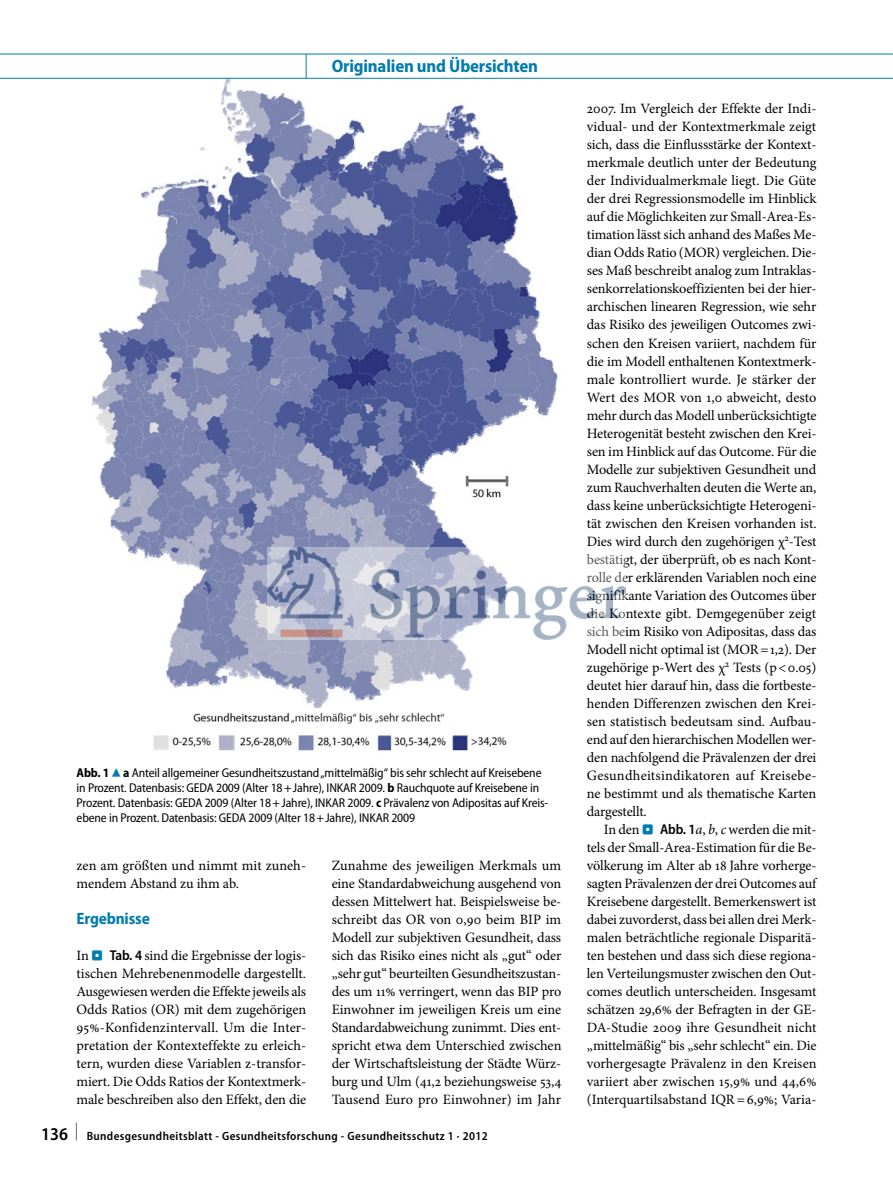
<style>
.page{position:relative;width:893px;height:1187px;background:#fff}
.page>*{position:absolute;margin:0;border:0;box-sizing:border-box;transform-origin:0 0}
.t1{font:700 semi-condensed 18px "Myriad Pro";letter-spacing:-.01em;color:#007caf}
._012_u1{font:700 semi-condensed 16.5px "Myriad Pro";letter-spacing:-.01em;color:#007caf}
._010_fliesstext_ohne{font:14.25px/18px "Minion Pro";letter-spacing:-.01em;color:#000;text-align:justify}
._010_fliesstext_mit{font:14.25px/18px "Minion Pro";color:#000}
._024_abb_legende{font:semi-condensed 12.75px/15px "Myriad Pro";letter-spacing:-.01em;color:#000}
.t2{font:600 semi-condensed 12px "Myriad Pro";letter-spacing:.03em;color:#000}
.s1{font-weight:700}
.s2{font-family:"S Buttons";font-stretch:normal;font-size:14.25px;color:#007caf}
.s3{font-family:"S Buttons";font-size:13.5px;color:#007caf}
.s4{font-family:"Myriad Pro";font-weight:600;font-stretch:semi-condensed}
.s5{font-size:18px}
.s6{font-style:italic}
</style>
<div class="page">
<img style="left:91px;top:79px;width:467px;height:672px">
<hr style="left:0;top:54px;width:893px;height:1px;background:#007caf">
<hr style="left:0;top:78px;width:893px;height:1px;background:#007caf">
<svg style="left:306px;top:54px;width:1px;height:25px"></svg>
<img style="left:268px;top:547px;width:357px;height:93px">
<p class="t1" style="left:332px;top:56px;width:208px">Originalien und Übersichten</p>
<p class="_024_abb_legende" style="left:77px;top:765px;width:473px"><span class="s1">Abb. 1</span><span class="s2">8</span><span class="s1">a</span> Anteil allgemeiner Gesundheitszustand„mittelmäßig“ bis sehr schlecht auf -Kreisebene in Prozent. Datenbasis: GEDA 2009 (Alter 18+Jahre), INKAR 2009. <span class="s1">b</span> Rauchquote auf Kreisebene in Prozent. Datenbasis: GEDA 2009 (Alter 18+Jahre), INKAR 2009. <span class="s1">c</span> Prävalenz von Adipositas auf Kreis&shy;ebene in Prozent. Datenbasis: GEDA 2009 (Alter 18+Jahre), INKAR 2009</p>
<p class="_010_fliesstext_mit" style="left:77px;top:856px;width:231px">zen am größten und nimmt mit zuneh&shy;mendem Abstand zu ihm ab.</p>
<p class="_012_u1" style="left:77px;top:909px;width:75px">Ergebnisse</p>
<p class="_010_fliesstext_ohne" style="left:77px;top:946px;width:231px">In <span class="s3">.</span> <span class="s4">Tab. 4</span> sind die Ergebnisse der logis&shy;tischen Mehrebenenmodelle dargestellt.<br>Ausgewiesen werden die Effekte jeweils als Odds Ratios (OR) mit dem zugehörigen 95%-Konfidenzintervall. Um die Inter&shy;pretation der Kontexteffekte zu erleich&shy;tern, wurden diese Variablen z-transfor&shy;miert. Die Odds Ratios der Kontextmerk&shy;male beschreiben also den Effekt, den die</p>
<p class="_010_fliesstext_ohne" style="left:332px;top:856px;width:231px">Zunahme des jeweiligen Merkmals um eine Standardabweichung ausgehend von dessen Mittelwert hat. Beispielsweise be&shy;schreibt das OR von 0,90 beim BIP im Modell zur subjektiven Gesundheit, dass sich das Risiko eines nicht als „gut“ oder „sehr gut“ beurteilten Gesundheitszustan&shy;des um 11% verringert, wenn das BIP pro Einwohner im jeweiligen Kreis um eine Standardabweichung zunimmt. Dies ent&shy;spricht etwa dem Unterschied zwischen der Wirtschaftsleistung der Städte Würz&shy;burg und Ulm (41,2 beziehungsweise 53,4<br>Tausend Euro pro Einwohner) im Jahr</p>
<p class="t2" style="left:41px;top:1129px;width:448px"><span class="s5">136 </span><sup>|</sup> Bundesgesundheitsblatt - Gesundheitsforschung - Gesundheitsschutz 1 · 2012</p>
<p class="_010_fliesstext_ohne" style="left:587px;top:100px;width:231px">2007. Im Vergleich der Effekte der Indi&shy;vidual- und der Kontextmerkmale zeigt sich, dass die Einflussstärke der Kontext&shy;merkmale deutlich unter der Bedeutung der Individualmerkmale liegt. Die Güte der drei Regressionsmodelle im Hinblick auf die Möglichkeiten zur Small-Area-Es&shy;timation lässt sich anhand des Maßes Me&shy;dian Odds Ratio (MOR) vergleichen. Die&shy;ses Maß beschreibt analog zum Intraklas&shy;senkorrelationskoeffizienten bei der hier&shy;archischen linearen Regression, wie sehr das Risiko des jeweiligen Outcomes zwi&shy;schen den Kreisen variiert, nachdem für die im Modell enthaltenen Kontextmerk&shy;male kontrolliert wurde. Je stärker der Wert des MOR von 1,0 abweicht, desto mehr durch das Modell unberücksichtigte Heterogenität besteht zwischen den Krei&shy;sen im Hinblick auf das Outcome. Für die Modelle zur subjektiven Gesundheit und zum Rauchverhalten deuten die Werte an, dass keine unberücksichtigte Heterogeni&shy;tät zwischen den Kreisen vorhanden ist.<br>Dies wird durch den zugehörigen χ<sup>2</sup>-Test bestätigt, der überprüft, ob es nach Kont&shy;rolle der erklärenden Variablen noch eine signifikante Variation des Outcomes über die Kontexte gibt. Demgegenüber zeigt sich beim Risiko von Adipositas, dass das Modell nicht optimal ist (MOR=1,2). Der zugehörige p-Wert des χ<sup>2</sup> Tests (p&lt;0.05) deutet hier darauf hin, dass die fortbeste&shy;henden Differenzen zwischen den Krei&shy;sen statistisch bedeutsam sind. Aufbau&shy;end auf den hierarchischen Modellen wer&shy;den nachfolgend die Prävalenzen der drei Gesundheitsindikatoren auf Kreisebe&shy;ne bestimmt und als thematische Karten dargestellt.</p>
<p class="_010_fliesstext_mit" style="left:587px;top:820px;width:231px;text-align:justify;text-indent:17px">In den <span class="s3">.</span> <span class="s4">Abb. 1</span><span class="s6">a</span>, <span class="s6">b</span>, <span class="s6">c</span> werden die mit&shy;tels der Small-Area-Estimation für die Be&shy;völkerung im Alter ab 18 Jahre vorherge&shy;sagten Prävalenzen der drei Outcomes auf Kreisebene dargestellt. Bemerkenswert ist dabei zuvorderst, dass bei allen drei Merk&shy;malen beträchtliche regionale Disparitä&shy;ten bestehen und dass sich diese regiona&shy;len Verteilungsmuster zwischen den Out&shy;comes deutlich unterscheiden. Insgesamt schätzen 29,6% der Befragten in der GE-DA-Studie 2009 ihre Gesundheit nicht „mittelmäßig“ bis „sehr schlecht“ ein. Die vorhergesagte Prävalenz in den Kreisen variiert aber zwischen 15,9% und 44,6% (Interquartilsabstand IQR=6,9%; Varia-</p>
</div>
